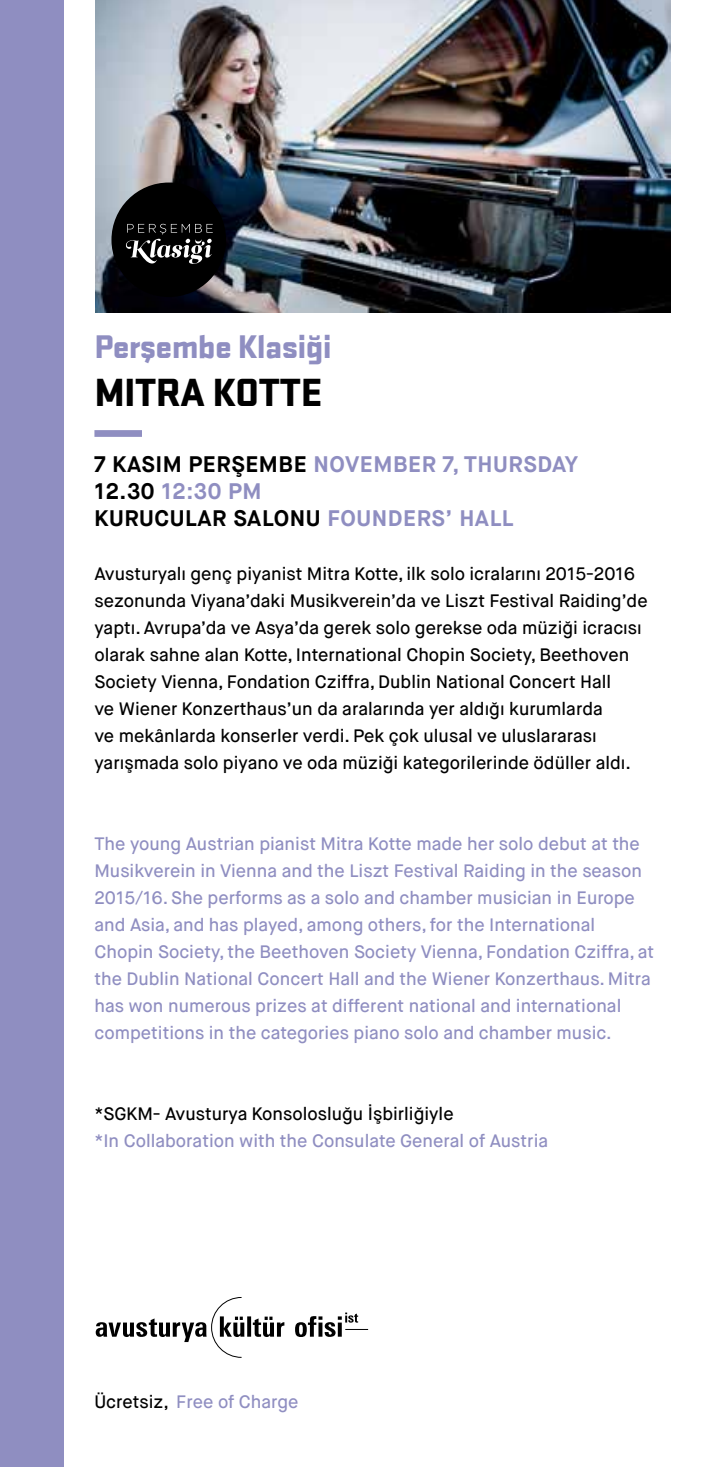
<style>
.page{position:relative;width:702px;height:1467px;background:#fff}
.page>*{position:absolute;margin:0;border:0;box-sizing:border-box;transform-origin:0 0}
.t1{font:900 40.5px "Stratum No 1";letter-spacing:-.02em;color:#000}
.t2{font:900 33.75px "Stratum No 1";letter-spacing:-.02em;color:#8f8ec1}
.t3{font:700 22.5px/27px "Maison Neue";letter-spacing:.025em;color:#8f8ec1}
.t4{font:500 18px/27px "Maison Neue";color:#8f8ec1}
.t5{font:500 18px/27px "Maison Neue";color:#000}
.s1{color:#000}
</style>
<div class="page">
<img style="left:96px;top:0;width:574px;height:313px">
<div style="left:0;top:0;width:64px;height:1467px;background:#8f8ec1"></div>
<div style="left:94px;top:430px;width:48px;height:7px;background:#8f8ec1"></div>
<svg style="left:96px;top:1297px;width:272px;height:61px"></svg>
<div style="left:111px;top:183px;width:115px;height:114px;background:#000;border-radius:50%"></div>
<svg style="left:126px;top:224px;width:87px;height:40px"></svg>
<h2 class="t2" style="left:94px;top:335px;width:239px">Perşembe Klasiği</h2>
<h1 class="t1" style="left:94px;top:378px;width:229px">MITRA KOTTE</h1>
<p class="t3" style="left:94px;top:453px;width:485px"><span class="s1">7 KASIM PERŞEMBE</span> NOVEMBER 7, THURSDAY<br><span class="s1">12.30</span> 12:30 PM<br><span class="s1">KURUCULAR SALONU</span> FOUNDERS’ HALL</p>
<p class="t5" style="left:94px;top:562px;width:554px">Avusturyalı genç piyanist Mitra Kotte, ilk solo icralarını 2015-2016 sezonunda Viyana’daki Musikverein’da ve Liszt Festival Raiding’de yaptı. Avrupa’da ve Asya’da gerek solo gerekse oda müziği icracısı olarak sahne alan Kotte, International Chopin Society, Beethoven Society Vienna, Fondation Cziffra, Dublin National Concert Hall<br>ve Wiener Konzerthaus’un da aralarında yer aldığı kurumlarda<br>ve mekânlarda konserler verdi. Pek çok ulusal ve uluslararası yarışmada solo piyano ve oda müziği kategorilerinde ödüller aldı.</p>
<p class="t4" style="left:94px;top:832px;width:561px">The young Austrian pianist Mitra Kotte made her solo debut at the Musikverein in Vienna and the Liszt Festival Raiding in the season 2015/16. She performs as a solo and chamber musician in Europe and Asia, and has played, among others, for the International Chopin Society, the Beethoven Society Vienna, Fondation Cziffra, at the Dublin National Concert Hall and the Wiener Konzerthaus. Mitra has won numerous prizes at different national and international competitions in the categories piano solo and chamber music.</p>
<p class="t5" style="left:94px;top:1102px;width:360px">*SGKM- Avusturya Konsolosluğu İşbirliğiyle</p>
<p class="t4" style="left:94px;top:1129px;width:455px">*In Collaboration with the Consulate General of Austria</p>
<p class="t4" style="left:94px;top:1390px;width:205px"><span class="s1">Ücretsiz,</span> Free of Charge</p>
</div>
